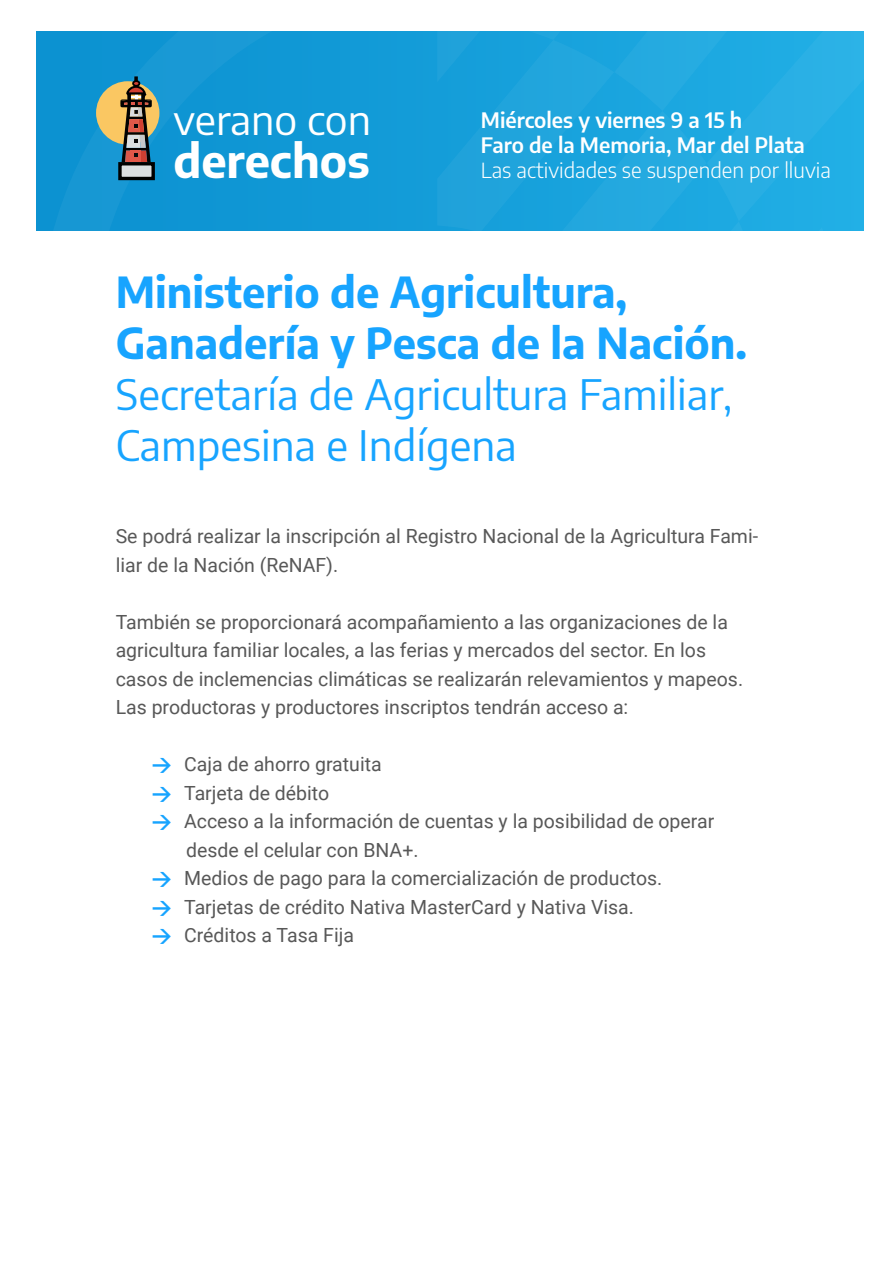
<style>
.page{position:relative;width:893px;height:1263px;background:#fff}
.page>*{position:absolute;margin:0;border:0;box-sizing:border-box;transform-origin:0 0}
.t1{font:700 45.45px "Encode Sans";color:#fff}
.t2{font:700 42px/51px "Encode Sans";color:#17a4ff}
.t3{font:42px/51px "Encode Sans";color:#17a4ff}
.t4{font:40.95px "Encode Sans";color:#fff}
.t5{font:600 20.85px/25px "Encode Sans";color:#fff}
.t6{font:300 20.85px "Encode Sans";color:#fff}
.t7{font:19.5px/28.5px "Roboto";color:#585858}
.s1{font-family:"DIN Pro";font-weight:700;color:#17a4ff}
</style>
<div class="page">
<div style="left:39px;top:31px;width:392px;height:200px;background:#1098d4"></div>
<svg style="left:437px;top:31px;width:427px;height:200px;background:#1fa7df"></svg>
<div style="left:96px;top:81px;width:63px;height:64px;background:#fac762;border-radius:50%"></div>
<svg style="left:120px;top:76px;width:32px;height:86px"></svg>
<div style="left:132px;top:80px;width:8px;height:7px;border:2px solid #000;border-radius:50%"></div>
<div style="left:118px;top:162px;width:37px;height:18px;background:#dbdfe1;border:3px solid #000"></div>
<h3 class="t4" style="left:173px;top:91px;width:199px">verano con</h3>
<h1 class="t1" style="left:173px;top:127px;width:198px">derechos</h1>
<p class="t5" style="left:481px;top:107px;width:325px">Miércoles y viernes 9 a 15 h<br>Faro de la Memoria, Mar del Plata</p>
<p class="t6" style="left:481px;top:156px;width:351px">Las actividades se suspenden por lluvia</p>
<h2 class="t2" style="left:116px;top:264px;width:633px">Ministerio de Agricultura,<br>Ganadería y Pesca de la Nación.</h2>
<h2 class="t3" style="left:116px;top:367px;width:618px">Secretaría de Agricultura Familiar,<br>Campesina e Indígena</h2>
<p class="t7" style="left:116px;top:521px;width:644px">Se podrá realizar la inscripción al Registro Nacional de la Agricultura Fami&shy;liar de la Nación (ReNAF).</p>
<p class="t7" style="left:116px;top:607px;width:629px">También se proporcionará acompañamiento a las organizaciones de la agricultura familiar locales, a las ferias y mercados del sector. En los casos de inclemencias climáticas se realizarán relevamientos y mapeos.<br>Las productoras y productores inscriptos tendrán acceso a:</p>
<p class="t7" style="left:152px;top:749px;width:232px"><span class="s1">→</span> Caja de ahorro gratuita</p>
<p class="t7" style="left:152px;top:778px;width:179px"><span class="s1">→</span> Tarjeta de débito</p>
<p class="t7" style="left:186px;top:806px;width:530px;text-indent:-34px"><span class="s1">→</span> Acceso a la información de cuentas y la posibilidad de operar desde el celular con BNA+.</p>
<p class="t7" style="left:152px;top:863px;width:512px"><span class="s1">→</span> Medios de pago para la comercialización de productos.</p>
<p class="t7" style="left:152px;top:892px;width:484px"><span class="s1">→</span> Tarjetas de crédito Nativa MasterCard y Nativa Visa.</p>
<p class="t7" style="left:152px;top:920px;width:204px"><span class="s1">→</span> Créditos a Tasa Fija</p>
</div>
